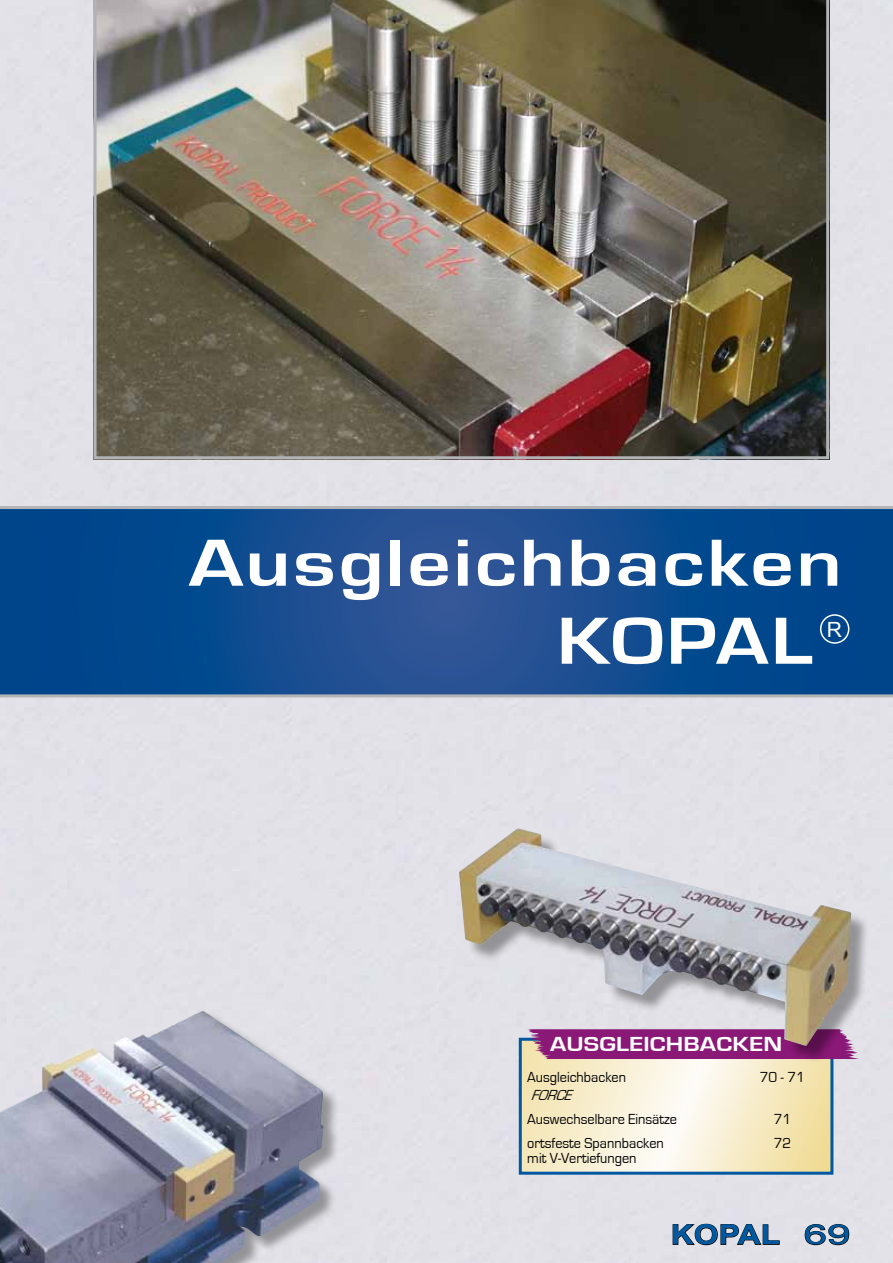
<style>
.page{position:relative;width:893px;height:1263px;background:#e3e2e8}
.page>*{position:absolute;margin:0;border:0;box-sizing:border-box;transform-origin:0 0}
.t1{font:700 69px/78px "Eurostile";letter-spacing:.02em;color:#fff;scale:1.25 1}
.t2{font:700 27.3px "Arial";letter-spacing:.01em;color:#0059a0;scale:1.15 1}
.t3{font:700 21px "Eurostile";letter-spacing:.01em;color:#fff;scale:1.22 1}
.t4{font:21px "Arial";color:#fff}
.t5{font:15px "Eurostile";color:#000;scale:.95 1}
.t6{font:italic 15px "Eurostile";color:#000;scale:.95 1}
.s1{font-weight:400}
</style>
<div class="page">
<svg style="left:672px;top:1223px;width:108px;height:23px;background:#acabb0"></svg>
<svg style="left:804px;top:1223px;width:46px;height:23px"></svg>
<svg style="left:0;top:506px;width:893px;height:191px;background:#154e90"></svg>
<div style="left:820px;top:614px;width:29px;height:30px;border:2px solid #fff;border-radius:50%"></div>
<img style="left:94px;top:0;width:735px;height:459px">
<svg style="left:523px;top:1064px;width:306px;height:107px;background:#f7edce"></svg>
<div style="left:519px;top:1038px;width:314px;height:137px;border:3px solid #0059a0"></div>
<div style="left:462px;top:831px;width:407px;height:233px;background:#000;opacity:.35"></div>
<img style="left:459px;top:828px;width:392px;height:218px">
<div style="left:0;top:1011px;width:340px;height:252px;background:#000;opacity:.35"></div>
<img style="left:0;top:1010px;width:324px;height:253px">
<h1 class="t1" style="left:557px;top:525px;width:230px;text-indent:-368px">Ausgleichbacken<br>KOPAL</h1>
<h3 class="t4" style="left:827px;top:616px;width:17px">r</h3>
<h3 class="t3" style="left:550px;top:1032px;width:192px">Ausgleichbacken</h3>
<p class="t5" style="left:527px;top:1069px;width:105px">Ausgleichbacken</p>
<p class="t5" style="left:760px;top:1069px;width:49px">70 - 71</p>
<p class="t6" style="left:531px;top:1087px;width:50px">FORCE</p>
<p class="t5" style="left:527px;top:1111px;width:159px">Auswechselbare Einsätze</p>
<p class="t5" style="left:774px;top:1111px;width:20px">71</p>
<p class="t5" style="left:527px;top:1135px;width:145px">ortsfeste Spannbacken</p>
<p class="t5" style="left:774px;top:1135px;width:20px">72</p>
<p class="t5" style="left:527px;top:1150px;width:117px">mit V-Vertiefungen</p>
<h2 class="t2" style="left:671px;top:1217px;width:158px">kopal <span class="s1">69</span></h2>
</div>
